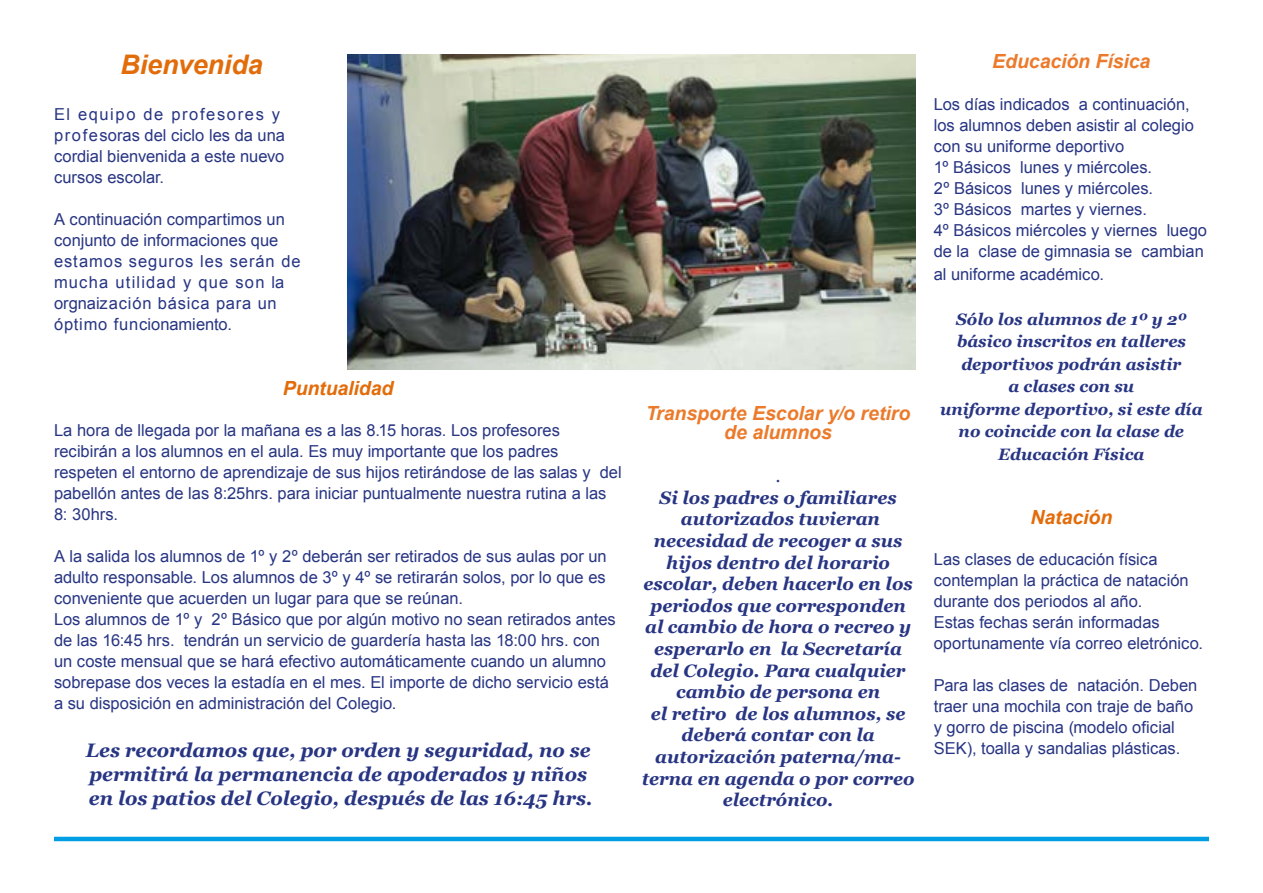
<style>
.page{position:relative;width:1263px;height:893px;background:#fff}
.page>*{position:absolute;margin:0;border:0;box-sizing:border-box;transform-origin:0 0}
.t1{font:italic 700 27px "Arial";letter-spacing:-.005em;color:#e36c0a}
.t2{font:italic 700 19.5px/24px "Georgia";color:#283583}
.t3{font:italic 700 19.5px/19.5px "Arial";letter-spacing:-.005em;color:#ec7a2b;text-align:center}
.t4{font:italic 700 19.5px "Arial";letter-spacing:-.005em;color:#e36c0a}
.t5{font:italic 700 18px/21.6px "Georgia";color:#283583;text-align:center}
.t6{font:italic 18px "Georgia";color:#283583}
.t7{font:16.5px/21px "Arial";color:#283583}
.t8{font:italic 700 16.5px/22.5px "Georgia";color:#283583;text-align:center}
</style>
<div class="page">
<hr style="left:54px;top:837px;width:1155px;height:4px;background:#009fe3">
<img style="left:347px;top:54px;width:569px;height:316px">
<h1 class="t1" style="left:120px;top:47px;width:144px">Bienvenida</h1>
<p class="t7" style="left:54px;top:104px;width:232px">El equipo de profesores y profesoras del ciclo les da una cordial bienvenida a este nuevo cursos escolar.</p>
<p class="t7" style="left:54px;top:209px;width:248px">A continuación compartimos un conjunto de informaciones que estamos seguros les serán de mucha utilidad y que son la orgnaización básica para un óptimo funcionamiento.</p>
<p class="t4" style="left:283px;top:375px;width:112px">Puntualidad</p>
<p class="t7" style="left:54px;top:419px;width:569px">La hora de llegada por la mañana es a las 8.15 horas. Los profesores recibirán a los alumnos en el aula. Es muy importante que los padres respeten el entorno de aprendizaje de sus hijos retirándose de las salas y del pabellón antes de las 8:25hrs. para iniciar puntualmente nuestra rutina a las 8: 30hrs.</p>
<p class="t7" style="left:54px;top:545px;width:563px">A la salida los alumnos de 1º y 2º deberán ser retirados de sus aulas por un adulto responsable. Los alumnos de 3º y 4º se retirarán solos, por lo que es conveniente que acuerden un lugar para que se reúnan.<br>Los alumnos de 1º y 2º Básico que por algún motivo no sean retirados antes de las 16:45 hrs. tendrán un servicio de guardería hasta las 18:00 hrs. con un coste mensual que se hará efectivo automáticamente cuando un alumno sobrepase dos veces la estadía en el mes. El importe de dicho servicio está a su disposición en administración del Colegio.</p>
<p class="t2" style="left:86px;top:737px;width:508px">Les recordamos que, por orden y seguridad, no se permitirá la permanencia de apoderados y niños en los patios del Colegio, después de las 16:45 hrs.</p>
<p class="t3" style="left:646px;top:404px;width:266px">Transporte Escolar y/o retiro de alumnos</p>
<p class="t6" style="left:776px;top:463px;width:6px">.</p>
<p class="t5" style="left:642px;top:486px;width:274px">Si los padres o familiares autorizados tuvieran necesidad de recoger a sus hijos dentro del horario escolar, deben hacerlo en los periodos que corresponden al cambio de hora o recreo y esperarlo en la Secretaría del Colegio. Para cualquier cambio de persona en<br>el retiro de los alumnos, se deberá contar con la autorización paterna/ma&shy;terna en agenda o por correo electrónico.</p>
<p class="t3" style="left:992px;top:52px;width:160px">Educación Física</p>
<p class="t7" style="left:934px;top:94px;width:275px">Los días indicados a continuación, los alumnos deben asistir al colegio con su uniforme deportivo<br>1º Básicos lunes y miércoles.<br>2º Básicos lunes y miércoles.<br>3º Básicos martes y viernes.<br>4º Básicos miércoles y viernes luego de la clase de gimnasia se cambian</p>
<p class="t7" style="left:934px;top:264px;width:172px">al uniforme académico.</p>
<p class="t8" style="left:940px;top:307px;width:264px">Sólo los alumnos de 1º y 2º básico inscritos en talleres deportivos podrán asistir<br>a clases con su<br>uniforme deportivo, si este día no coincide con la clase de<br>Educación Física</p>
<p class="t4" style="left:1030px;top:505px;width:83px">Natación</p>
<p class="t7" style="left:934px;top:549px;width:271px">Las clases de educación física contemplan la práctica de natación durante dos periodos al año.<br>Estas fechas serán informadas oportunamente vía correo eletrónico.</p>
<p class="t7" style="left:934px;top:675px;width:265px">Para las clases de natación. Deben traer una mochila con traje de baño y gorro de piscina (modelo oficial SEK), toalla y sandalias plásticas.</p>
</div>
